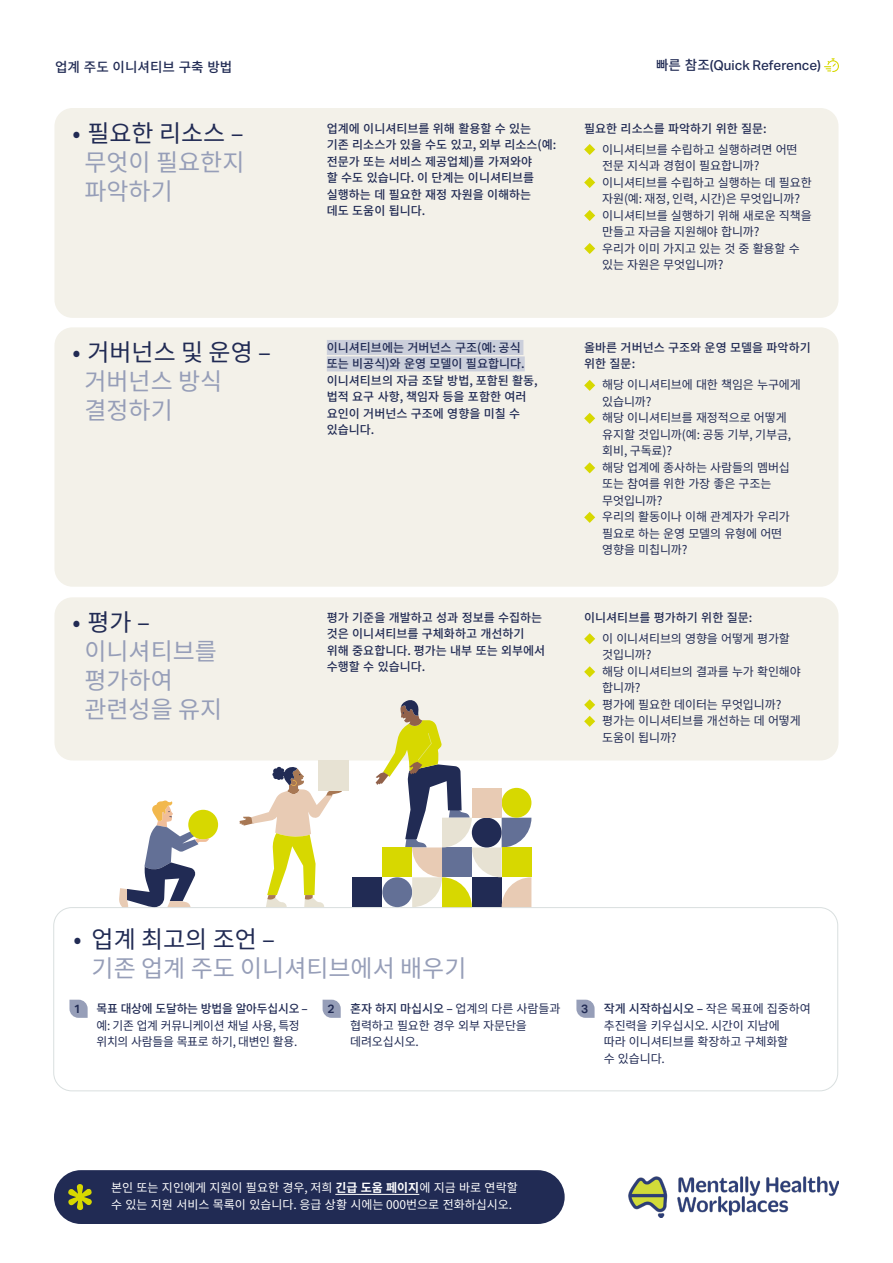
<style>
.page{position:relative;width:893px;height:1263px;background:#fff}
.page>*{position:absolute;margin:0;border:0;box-sizing:border-box;transform-origin:0 0}
.Heading_2w{font:24px/28.8px "Noto Sans CJ Kkr";color:#969eb8}
.Number__level_1__solid{font:500 13.5px "Aktiv Grotesk";color:#212b54}
.Number__level_1__solid-2{font:500 13.5px "Noto Sans CJ Kkr";color:#212b54}
.Bulleted_list_-_Industry_initiatives{font:12px/16.5px "Noto Sans CJ Kkr";letter-spacing:-.01em;color:#212b54}
.Body{font:500 12px/16.5px "Noto Sans CJ Kkr";color:#212b54}
.Heading_3{font:12px/16.5px "Noto Sans CJ Kkr";letter-spacing:-.01em;color:#212b54}
.Body-2{font:12px/16.5px "Noto Sans CJ Kkr";color:#fff}
.Body_Subheading{font:500 12px/16.5px "Noto Sans CJ Kkr";color:#212b54}
.Heading_3-2{font:600 12px "Aktiv Grotesk";color:#212b54}
.s1{font-family:"Noto Sans CJ Kkr"}
.s2{color:#212b54}
.s3{font-weight:500}
.s4{font-weight:700}
</style>
<div class="page">
<div style="left:54px;top:597px;width:784px;height:163px;background:#f3f1e9;border-radius:18px"></div>
<svg style="left:584px;top:633px;width:11px;height:11px"></svg>
<svg style="left:584px;top:666px;width:11px;height:11px"></svg>
<svg style="left:584px;top:699px;width:11px;height:11px"></svg>
<svg style="left:584px;top:716px;width:11px;height:11px"></svg>
<svg style="left:824px;top:58px;width:15px;height:14px"></svg>
<img style="left:628px;top:1176px;width:211px;height:42px">
<div style="left:54px;top:108px;width:784px;height:210px;background:#f3f1e9;border-radius:18px"></div>
<svg style="left:584px;top:144px;width:11px;height:11px"></svg>
<svg style="left:584px;top:177px;width:11px;height:11px"></svg>
<svg style="left:584px;top:210px;width:11px;height:11px"></svg>
<svg style="left:584px;top:243px;width:11px;height:11px"></svg>
<div style="left:54px;top:327px;width:784px;height:260px;background:#f3f1e9;border-radius:18px"></div>
<div style="left:327px;top:340px;width:196px;height:15px;background:#cbcfdb"></div>
<div style="left:327px;top:356px;width:198px;height:15px;background:#cbcfdb"></div>
<svg style="left:584px;top:380px;width:11px;height:11px"></svg>
<svg style="left:584px;top:413px;width:11px;height:11px"></svg>
<svg style="left:584px;top:462px;width:11px;height:11px"></svg>
<svg style="left:584px;top:512px;width:11px;height:11px"></svg>
<svg style="left:69px;top:1000px;width:19px;height:18px"></svg>
<svg style="left:323px;top:1000px;width:18px;height:18px"></svg>
<svg style="left:576px;top:1000px;width:19px;height:18px"></svg>
<div style="left:53px;top:907px;width:785px;height:184px;border:1px solid #d9dfdf;border-radius:18px"></div>
<div style="left:54px;top:1170px;width:511px;height:54px;background:#212b54;border-radius:27px"></div>
<hr style="left:335px;top:1194px;width:84px;height:1px;background:#fff">
<svg style="left:68px;top:1184px;width:24px;height:26px"></svg>
<div style="left:318px;top:760px;width:31px;height:31px;background:#e7e2d3"></div>
<svg style="left:239px;top:766px;width:103px;height:141px"></svg>
<div style="left:353px;top:877px;width:29px;height:30px;background:#212b54"></div>
<svg style="left:376px;top:700px;width:155px;height:207px"></svg>
<div style="left:502px;top:788px;width:29px;height:30px;background:#d7d800;border-radius:15px"></div>
<div style="left:472px;top:788px;width:30px;height:30px;background:#e8cbb4"></div>
<div style="left:188px;top:810px;width:30px;height:29px;background:#d7d800;border-radius:50%"></div>
<svg style="left:119px;top:800px;width:90px;height:107px"></svg>
<p class="Number__level_1__solid-2" style="left:55px;top:59px;width:179px">업계 주도 이니셔티브 구축 방법</p>
<p class="Number__level_1__solid" style="left:656px;top:57px;width:166px"><span class="s1">빠른 참조</span>(Quick Reference)</p>
<p class="Heading_2w" style="left:84px;top:119px;width:161px;text-align:justify;text-indent:-12px"><span class="s2">• 필요한 리소스 – </span>무엇이 필요한지 파악하기</p>
<p class="Body" style="left:327px;top:120px;width:231px">업계에 이니셔티브를 위해 활용할 수 있는<br>기존 리소스가 있을 수도 있고, 외부 리소스(예: 전문가 또는 서비스 제공업체)를 가져와야<br>할 수도 있습니다. 이 단계는 이니셔티브를 실행하는 데 필요한 재정 자원을 이해하는<br>데도 도움이 됩니다.</p>
<p class="Body_Subheading" style="left:584px;top:120px;width:184px">필요한 리소스를 파악하기 위한 질문:</p>
<p class="Bulleted_list_-_Industry_initiatives" style="left:602px;top:141px;width:197px">이니셔티브를 수립하고 실행하려면 어떤 전문 지식과 경험이 필요합니까?</p>
<p class="Bulleted_list_-_Industry_initiatives" style="left:602px;top:174px;width:211px">이니셔티브를 수립하고 실행하는 데 필요한 자원(예: 재정, 인력, 시간)은 무엇입니까?</p>
<p class="Bulleted_list_-_Industry_initiatives" style="left:602px;top:207px;width:211px">이니셔티브를 실행하기 위해 새로운 직책을 만들고 자금을 지원해야 합니까?</p>
<p class="Bulleted_list_-_Industry_initiatives" style="left:602px;top:240px;width:199px">우리가 이미 가지고 있는 것 중 활용할 수 있는 자원은 무엇입니까?</p>
<p class="Heading_2w" style="left:84px;top:339px;width:188px;text-indent:-12px"><span class="s2">• 거버넌스 및 운영 – </span>거버넌스 방식 결정하기</p>
<p class="Body" style="left:327px;top:340px;width:212px">이니셔티브에는 거버넌스 구조(예: 공식 또는 비공식)와 운영 모델이 필요합니다. 이니셔티브의 자금 조달 방법, 포함된 활동, 법적 요구 사항, 책임자 등을 포함한 여러 요인이 거버넌스 구조에 영향을 미칠 수 있습니다.</p>
<p class="Body_Subheading" style="left:584px;top:340px;width:228px">올바른 거버넌스 구조와 운영 모델을 파악하기 위한 질문:</p>
<p class="Bulleted_list_-_Industry_initiatives" style="left:602px;top:377px;width:200px">해당 이니셔티브에 대한 책임은 누구에게 있습니까?</p>
<p class="Bulleted_list_-_Industry_initiatives" style="left:602px;top:410px;width:191px">해당 이니셔티브를 재정적으로 어떻게 유지할 것입니까(예: 공동 기부, 기부금, 회비, 구독료)?</p>
<p class="Bulleted_list_-_Industry_initiatives" style="left:602px;top:460px;width:189px">해당 업계에 종사하는 사람들의 멤버십 또는 참여를 위한 가장 좋은 구조는 무엇입니까?</p>
<p class="Bulleted_list_-_Industry_initiatives" style="left:602px;top:509px;width:189px">우리의 활동이나 이해 관계자가 우리가 필요로 하는 운영 모델의 유형에 어떤 영향을 미칩니까?</p>
<p class="Heading_2w" style="left:84px;top:609px;width:139px;text-indent:-12px"><span class="s2">• 평가 – </span>이니셔티브를 평가하여 관련성을 유지</p>
<p class="Body" style="left:327px;top:609px;width:220px">평가 기준을 개발하고 성과 정보를 수집하는 것은 이니셔티브를 구체화하고 개선하기 위해 중요합니다. 평가는 내부 또는 외부에서 수행할 수 있습니다.</p>
<p class="Body_Subheading" style="left:584px;top:609px;width:170px">이니셔티브를 평가하기 위한 질문:</p>
<p class="Bulleted_list_-_Industry_initiatives" style="left:602px;top:630px;width:189px">이 이니셔티브의 영향을 어떻게 평가할 것입니까?</p>
<p class="Bulleted_list_-_Industry_initiatives" style="left:602px;top:663px;width:200px">해당 이니셔티브의 결과를 누가 확인해야 합니까?</p>
<p class="Bulleted_list_-_Industry_initiatives" style="left:602px;top:696px;width:181px">평가에 필요한 데이터는 무엇입니까?</p>
<p class="Bulleted_list_-_Industry_initiatives" style="left:602px;top:713px;width:200px">평가는 이니셔티브를 개선하는 데 어떻게 도움이 됩니까?</p>
<p class="Heading_2w" style="left:92px;top:925px;width:376px;text-indent:-18px"><span class="s2">• 업계 최고의 조언 –<br></span>기존 업계 주도 이니셔티브에서 배우기</p>
<p class="Heading_3-2" style="left:74px;top:1002px;width:9px">1</p>
<p class="Heading_3" style="left:96px;top:1001px;width:213px"><span class="s3">목표 대상에 도달하는 방법을 알아두십시오 – </span>예: 기존 업계 커뮤니케이션 채널 사용, 특정 위치의 사람들을 목표로 하기, 대변인 활용.</p>
<p class="Heading_3-2" style="left:328px;top:1002px;width:9px">2</p>
<p class="Heading_3" style="left:350px;top:1001px;width:212px"><span class="s3">혼자 하지 마십시오 –</span> 업계의 다른 사람들과 협력하고 필요한 경우 외부 자문단을 데려오십시오.</p>
<p class="Heading_3-2" style="left:581px;top:1002px;width:9px">3</p>
<p class="Heading_3" style="left:604px;top:1001px;width:208px"><span class="s3">작게 시작하십시오 –</span> 작은 목표에 집중하여 추진력을 키우십시오. 시간이 지남에<br>따라 이니셔티브를 확장하고 구체화할<br>수 있습니다.</p>
<p class="Body-2" style="left:111px;top:1180px;width:408px">본인 또는 지인에게 지원이 필요한 경우, 저희 <span class="s4">긴급 도움 페이지</span>에 지금 바로 연락할 수 있는 지원 서비스 목록이 있습니다. 응급 상황 시에는 000번으로 전화하십시오.</p>
</div>
